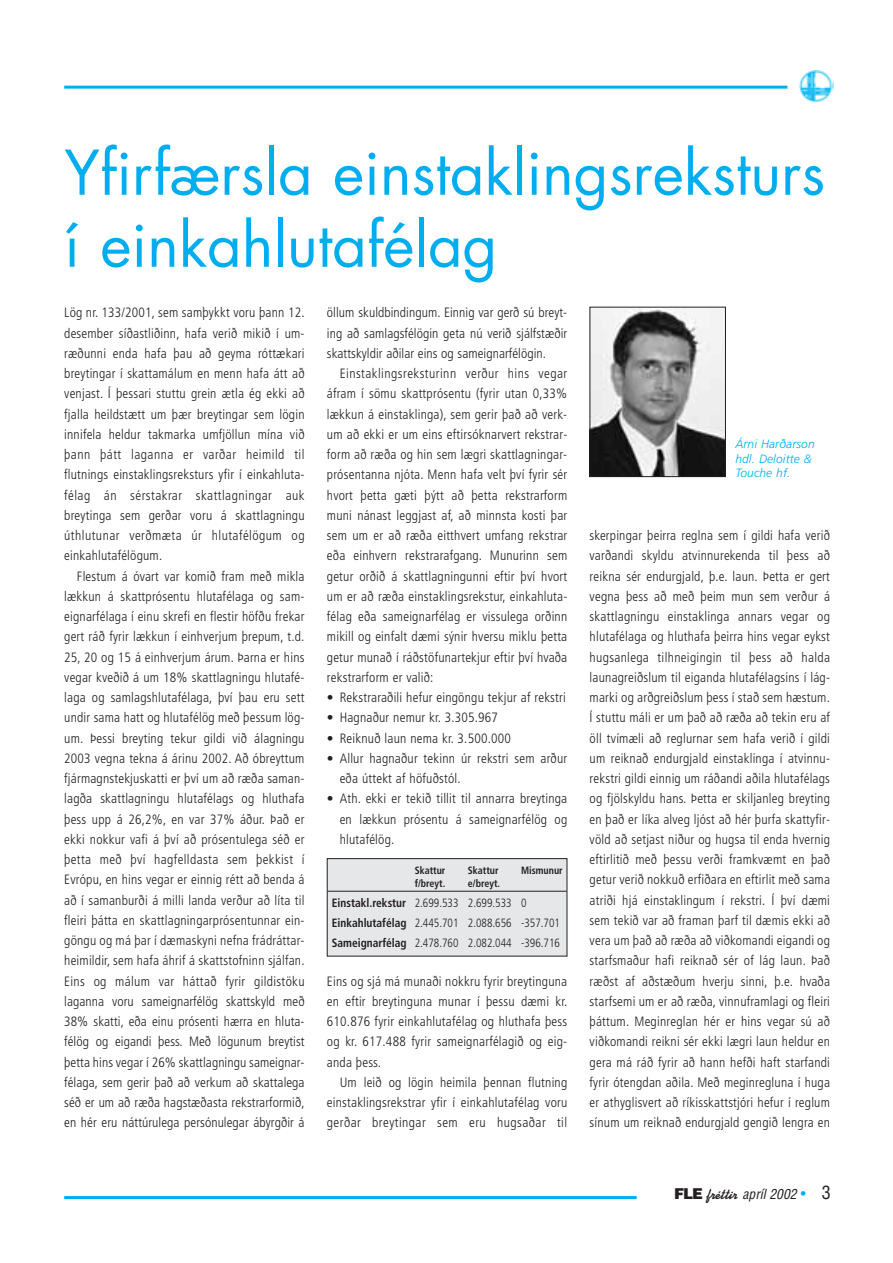
<style>
.page{position:relative;width:893px;height:1263px;background:#fff}
.page>*{position:absolute;margin:0;border:0;box-sizing:border-box;transform-origin:0 0}
.t1{font:60px/72px "Futura";color:#00aeef}
.t2{font:300 condensed 13.5px/20.2px "Frutiger";letter-spacing:.015em;color:#231f20;text-align:justify}
.t3{font:italic condensed 13.5px "Helvetica";color:#231f20}
.t4{font:300 condensed 12px/20.2px "Frutiger";color:#231f20;scale:.95 1}
.t5{font:italic 300 12px/14.4px "Frutiger";letter-spacing:.01em;color:#00aeef}
.t6{font:700 condensed 10.5px "Frutiger";color:#231f20;scale:.95 1}
.s1{font-weight:700}
.s2{font-weight:900;font-style:normal;font-stretch:normal;font-size:15px}
.s3{font-family:"Koffee D";font-weight:700;font-style:normal;font-stretch:normal;font-size:15px}
.s4{font-style:normal;font-size:15px;color:#00aeef}
.s5{font-style:normal;font-size:18px}
</style>
<div class="page">
<hr style="left:64px;top:86px;width:723px;height:3px;background:#00aeef">
<hr style="left:64px;top:1196px;width:572px;height:3px;background:#00aeef">
<img style="left:798px;top:70px;width:35px;height:33px">
<img style="left:591px;top:309px;width:132px;height:166px">
<div style="left:589px;top:307px;width:136px;height:170px;border:1px solid #231f20"></div>
<div style="left:327px;top:859px;width:240px;height:97px;background:#e6e7e8"></div>
<hr style="left:327px;top:891px;width:239px;height:1px;background:#231f20">
<div style="left:327px;top:858px;width:240px;height:98px;border:1px solid #231f20"></div>
<h1 class="t1" style="left:64px;top:142px;width:762px">Yfirfærsla einstaklingsreksturs í einkahlutafélag</h1>
<p class="t2" style="left:64px;top:304px;width:242px">Lög nr. 133/2001, sem samþykkt voru þann 12. desember síðastliðinn, hafa verið mikið í um&shy;ræðunni enda hafa þau að geyma róttækari breytingar í skattamálum en menn hafa átt að venjast. Í þessari stuttu grein ætla ég ekki að fjalla heildstætt um þær breytingar sem lögin innifela heldur takmarka umfjöllun mína við þann þátt laganna er varðar heimild til flutnings einstaklingsreksturs yfir í einkahluta&shy;félag án sérstakrar skattlagningar auk breytinga sem gerðar voru á skattlagningu úthlutunar verðmæta úr hlutafélögum og einkahlutafélögum.</p>
<p class="t2" style="left:64px;top:567px;width:242px;text-indent:13px">Flestum á óvart var komið fram með mikla lækkun á skattprósentu hlutafélaga og sam&shy;eignarfélaga í einu skrefi en flestir höfðu frekar gert ráð fyrir lækkun í einhverjum þrepum, t.d.<br>25, 20 og 15 á einhverjum árum. Þarna er hins vegar kveðið á um 18% skattlagningu hlutafé&shy;laga og samlagshlutafélaga, því þau eru sett undir sama hatt og hlutafélög með þessum lög&shy;um. Þessi breyting tekur gildi við álagningu 2003 vegna tekna á árinu 2002. Að óbreyttum fjármagnstekjuskatti er því um að ræða saman&shy;lagða skattlagningu hlutafélags og hluthafa þess upp á 26,2%, en var 37% áður. Það er ekki nokkur vafi á því að prósentulega séð er þetta með því hagfelldasta sem þekkist í Evrópu, en hins vegar er einnig rétt að benda á að í samanburði á milli landa verður að líta til fleiri þátta en skattlagningarprósentunnar ein&shy;göngu og má þar í dæmaskyni nefna frádráttar&shy;heimildir, sem hafa áhrif á skattstofninn sjálfan.<br>Eins og málum var háttað fyrir gildistöku laganna voru sameignarfélög skattskyld með 38% skatti, eða einu prósenti hærra en hluta&shy;félög og eigandi þess. Með lögunum breytist þetta hins vegar í 26% skattlagningu sameignar&shy;félaga, sem gerir það að verkum að skattalega séð er um að ræða hagstæðasta rekstrarformið, en hér eru náttúrulega persónulegar ábyrgðir á</p>
<p class="t2" style="left:327px;top:304px;width:242px">öllum skuldbindingum. Einnig var gerð sú breyt&shy;ing að samlagsfélögin geta nú verið sjálfstæðir skattskyldir aðilar eins og sameignarfélögin.</p>
<p class="t2" style="left:327px;top:364px;width:242px;text-indent:13px">Einstaklingsreksturinn verður hins vegar áfram í sömu skattprósentu (fyrir utan 0,33% lækkun á einstaklinga), sem gerir það að verk&shy;um að ekki er um eins eftirsóknarvert rekstrar&shy;form að ræða og hin sem lægri skattlagningar&shy;prósentanna njóta. Menn hafa velt því fyrir sér hvort þetta gæti þýtt að þetta rekstrarform muni nánast leggjast af, að minnsta kosti þar sem um er að ræða eitthvert umfang rekstrar eða einhvern rekstrarafgang. Munurinn sem getur orðið á skattlagningunni eftir því hvort um er að ræða einstaklingsrekstur, einkahluta&shy;félag eða sameignarfélag er vissulega orðinn mikill og einfalt dæmi sýnir hversu miklu þetta getur munað í ráðstöfunartekjur eftir því hvaða rekstrarform er valið:</p>
<p class="t2" style="left:327px;top:688px;width:240px">• Rekstraraðili hefur eingöngu tekjur af rekstri</p>
<p class="t2" style="left:327px;top:709px;width:173px">• Hagnaður nemur kr. 3.305.967</p>
<p class="t2" style="left:327px;top:729px;width:185px">• Reiknuð laun nema kr. 3.500.000</p>
<p class="t2" style="left:340px;top:749px;width:229px;text-indent:-13px">• Allur hagnaður tekinn úr rekstri sem arður eða úttekt af höfuðstól.</p>
<p class="t2" style="left:340px;top:790px;width:229px;text-indent:-13px">• Ath. ekki er tekið tillit til annarra breytinga en lækkun prósentu á sameignarfélög og hlutafélög.</p>
<p class="t6" style="left:415px;top:866px;width:34px">Skattur</p>
<p class="t6" style="left:468px;top:866px;width:34px">Skattur</p>
<p class="t6" style="left:521px;top:866px;width:45px">Mismunur</p>
<p class="t6" style="left:415px;top:879px;width:34px">f/breyt.</p>
<p class="t6" style="left:468px;top:879px;width:35px">e/breyt.</p>
<p class="t4" style="left:332px;top:894px;width:242px"><span class="s1">Einstakl.rekstur</span> 2.699.533 2.699.533 0<br><span class="s1">Einkahlutafélag</span> 2.445.701 2.088.656 -357.701<br><span class="s1">Sameignarfélag</span> 2.478.760 2.082.044 -396.716</p>
<p class="t2" style="left:327px;top:972px;width:242px">Eins og sjá má munaði nokkru fyrir breytinguna en eftir breytinguna munar í þessu dæmi kr.<br>610.876 fyrir einkahlutafélag og hluthafa þess og kr. 617.488 fyrir sameignarfélagið og eig&shy;anda þess.</p>
<p class="t2" style="left:327px;top:1073px;width:242px;text-indent:13px">Um leið og lögin heimila þennan flutning einstaklingsrekstrar yfir í einkahlutafélag voru gerðar breytingar sem eru hugsaðar til</p>
<p class="t5" style="left:735px;top:438px;width:81px">Árni Harðarson hdl. Deloitte &amp;<br>Touche hf.</p>
<p class="t2" style="left:589px;top:526px;width:242px">skerpingar þeirra reglna sem í gildi hafa verið varðandi skyldu atvinnurekenda til þess að reikna sér endurgjald, þ.e. laun. Þetta er gert vegna þess að með þeim mun sem verður á skattlagningu einstaklinga annars vegar og hlutafélaga og hluthafa þeirra hins vegar eykst hugsanlega tilhneigingin til þess að halda launagreiðslum til eiganda hlutafélagsins í lág&shy;marki og arðgreiðslum þess í stað sem hæstum.<br>Í stuttu máli er um það að ræða að tekin eru af öll tvímæli að reglurnar sem hafa verið í gildi um reiknað endurgjald einstaklinga í atvinnu&shy;rekstri gildi einnig um ráðandi aðila hlutafélags og fjölskyldu hans. Þetta er skiljanleg breyting en það er líka alveg ljóst að hér þurfa skattyfir&shy;völd að setjast niður og hugsa til enda hvernig eftirlitið með þessu verði framkvæmt en það getur verið nokkuð erfiðara en eftirlit með sama atriði hjá einstaklingum í rekstri. Í því dæmi sem tekið var að framan þarf til dæmis ekki að vera um það að ræða að viðkomandi eigandi og starfsmaður hafi reiknað sér of lág laun. Það ræðst af aðstæðum hverju sinni, þ.e. hvaða starfsemi um er að ræða, vinnuframlagi og fleiri þáttum. Meginreglan hér er hins vegar sú að viðkomandi reikni sér ekki lægri laun heldur en gera má ráð fyrir að hann hefði haft starfandi fyrir ótengdan aðila. Með meginregluna í huga er athyglisvert að ríkisskattstjóri hefur í reglum sínum um reiknað endurgjald gengið lengra en</p>
<p class="t3" style="left:674px;top:1189px;width:158px"><span class="s2">FLE</span> <span class="s3">fréttir</span> apríl 2002 <span class="s4">•</span> <span class="s5">3</span></p>
</div>
